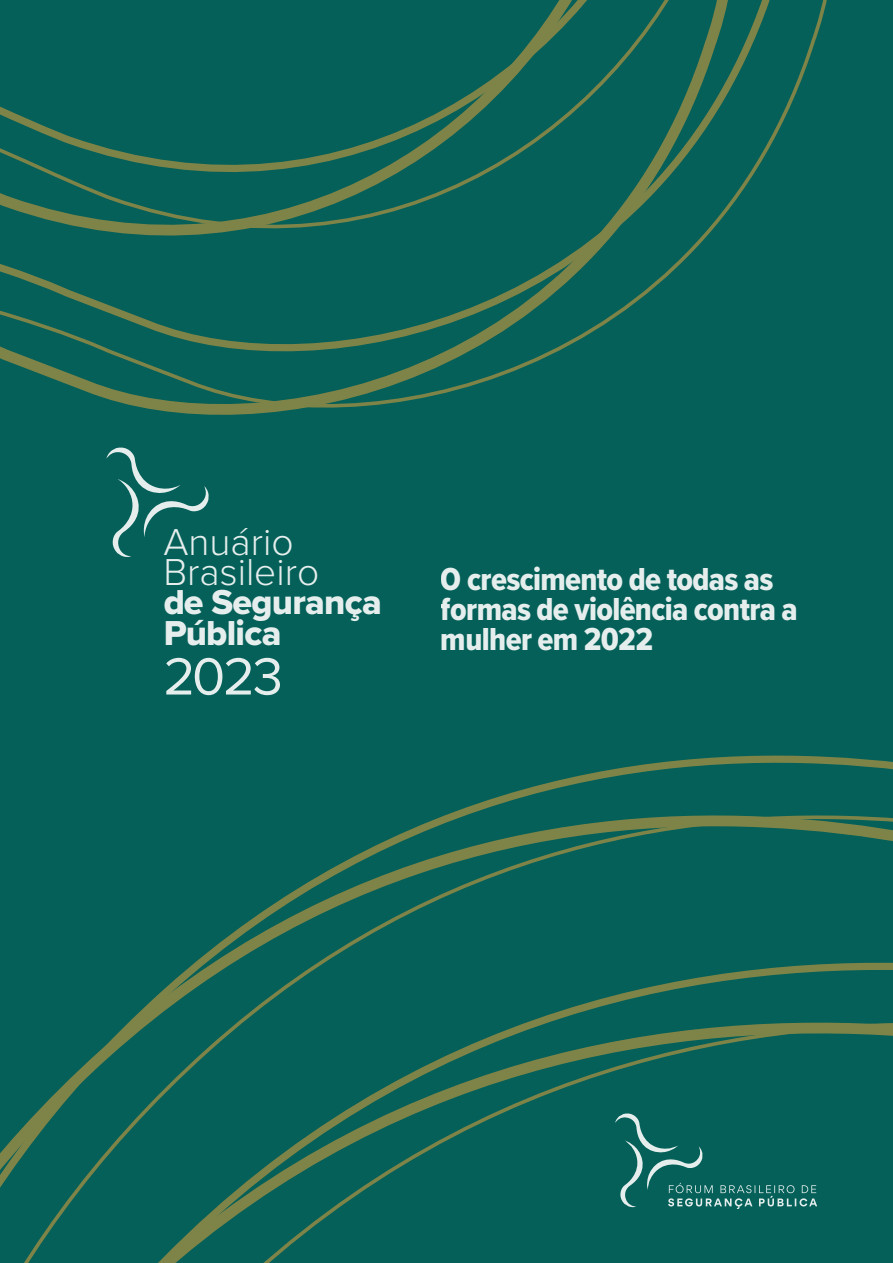
<style>
.page{position:relative;width:893px;height:1263px;background:#fff}
.page>*{position:absolute;margin:0;border:0;box-sizing:border-box;transform-origin:0 0}
.t1{font:54.3px "Proxima Nova";color:#fff}
.t2{font:300 38.85px/29.5px "Proxima Nova";color:#fff}
.t3{font:35.85px/31.7px "Proxima Nova Extrabld";letter-spacing:-.02em;color:#fff}
.t4{font:33px/30px "Proxima Nova Cond Extrabld";letter-spacing:-.02em;color:#fff}
</style>
<div class="page">
<svg style="left:0;top:0;width:864px;height:209px;background:#0e6256"></svg>
<div style="left:0;top:209px;width:893px;height:1054px;background:#046058"></div>
<svg style="left:615px;top:1112px;width:202px;height:97px;background:#176c64"></svg>
<svg style="left:106px;top:446px;width:105px;height:112px;background:#1d6f68"></svg>
<p class="t2" style="left:163px;top:525px;width:157px">Anuário<br>Brasileiro</p>
<p class="t3" style="left:163px;top:585px;width:220px">de Segurança<br>Pública</p>
<h1 class="t1" style="left:163px;top:636px;width:121px">2023</h1>
<p class="t4" style="left:441px;top:564px;width:358px">O crescimento de todas as formas de violência contra a mulher em 2022</p>
</div>
